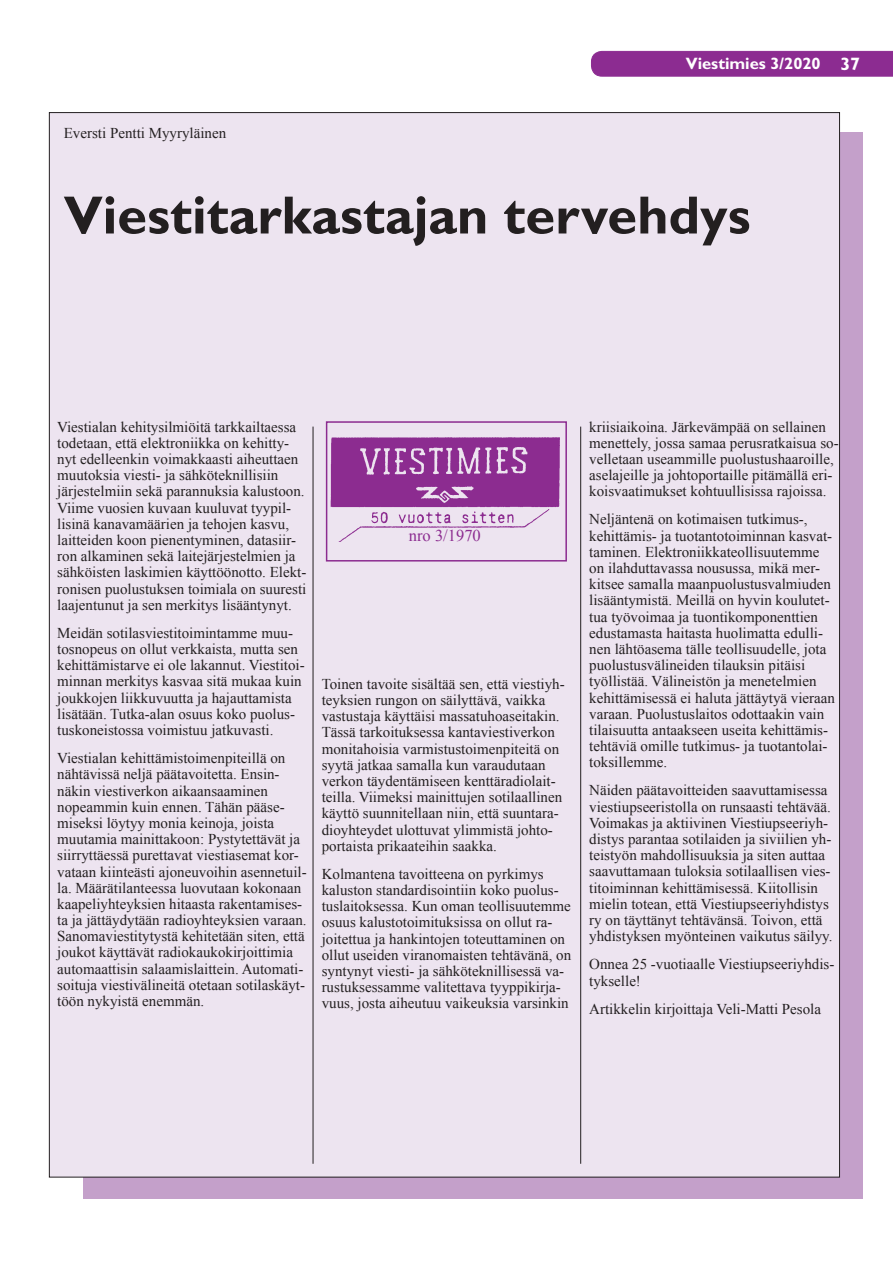
<style>
.page{position:relative;width:893px;height:1263px;background:#fff}
.page>*{position:absolute;margin:0;border:0;box-sizing:border-box;transform-origin:0 0}
.t1{font:700 54px "Gill Sans";color:#231f20}
.t2{font:700 16.5px "Gill Sans Std";color:#fff}
.t3{font:16.5px "Times New Roman";color:#8c2c90}
.t4{font:15px/16.2px "Times New Roman";color:#231f20}
.s1{font-size:18px}
</style>
<div class="page">
<div style="left:591px;top:51px;width:302px;height:26px;background:#8c2c91"></div>
<div style="left:83px;top:132px;width:779px;height:1066px;background:#c4a0ca"></div>
<div style="left:49px;top:113px;width:790px;height:1064px;background:#ede4f0"></div>
<div style="left:326px;top:421px;width:241px;height:140px;border:2px solid #8c2c90"></div>
<img style="left:331px;top:437px;width:228px;height:105px">
<hr style="left:313px;top:427px;width:1px;height:737px;background:#231f20">
<hr style="left:580px;top:427px;width:1px;height:737px;background:#231f20">
<p class="t4" style="left:64px;top:125px;width:164px">Eversti Pentti Myyryläinen</p>
<p class="t2" style="left:686px;top:53px;width:176px">Viestimies 3/2020 <span class="s1">37</span></p>
<h1 class="t1" style="left:64px;top:183px;width:688px">Viestitarkastajan tervehdys</h1>
<p class="t4" style="left:57px;top:418px;width:251px">Viestialan kehitysilmiöitä tarkkailtaessa todetaan, että elektroniikka on kehitty&shy;nyt edelleenkin voimakkaasti aiheuttaen muutoksia viesti- ja sähköteknillisiin järjestelmiin sekä parannuksia kalustoon.<br>Viime vuosien kuvaan kuuluvat tyypil&shy;lisinä kanavamäärien ja tehojen kasvu, laitteiden koon pienentyminen, datasiir&shy;ron alkaminen sekä laitejärjestelmien ja sähköisten laskimien käyttöönotto. Elekt&shy;ronisen puolustuksen toimiala on suuresti laajentunut ja sen merkitys lisääntynyt.</p>
<p class="t4" style="left:57px;top:624px;width:249px">Meidän sotilasviestitoimintamme muu&shy;tosnopeus on ollut verkkaista, mutta sen kehittämistarve ei ole lakannut. Viestitoi&shy;minnan merkitys kasvaa sitä mukaa kuin joukkojen liikkuvuutta ja hajauttamista lisätään. Tutka-alan osuus koko puolus&shy;tuskoneistossa voimistuu jatkuvasti.</p>
<p class="t4" style="left:57px;top:750px;width:251px">Viestialan kehittämistoimenpiteillä on nähtävissä neljä päätavoitetta. Ensin&shy;näkin viestiverkon aikaansaaminen nopeammin kuin ennen. Tähän pääse&shy;miseksi löytyy monia keinoja, joista muutamia mainittakoon: Pystytettävät ja siirryttäessä purettavat viestiasemat kor&shy;vataan kiinteästi ajoneuvoihin asennetuil&shy;la. Määrätilanteessa luovutaan kokonaan kaapeliyhteyksien hitaasta rakentamises&shy;ta ja jättäydytään radioyhteyksien varaan.<br>Sanomaviestitytystä kehitetään siten, että joukot käyttävät radiokaukokirjoittimia automaattisin salaamislaittein. Automati&shy;soituja viestivälineitä otetaan sotilaskäyt&shy;töön nykyistä enemmän.</p>
<p class="t3" style="left:409px;top:524px;width:73px">nro 3/1970</p>
<p class="t4" style="left:322px;top:675px;width:245px">Toinen tavoite sisältää sen, että viestiyh&shy;teyksien rungon on säilyttävä, vaikka vastustaja käyttäisi massatuhoaseitakin.<br>Tässä tarkoituksessa kantaviestiverkon monitahoisia varmistustoimenpiteitä on syytä jatkaa samalla kun varaudutaan verkon täydentämiseen kenttäradiolait&shy;teilla. Viimeksi mainittujen sotilaallinen käyttö suunnitellaan niin, että suuntara&shy;dioyhteydet ulottuvat ylimmistä johto&shy;portaista prikaateihin saakka.</p>
<p class="t4" style="left:322px;top:865px;width:251px">Kolmantena tavoitteena on pyrkimys kaluston standardisointiin koko puolus&shy;tuslaitoksessa. Kun oman teollisuutemme osuus kalustotoimituksissa on ollut ra&shy;joitettua ja hankintojen toteuttaminen on ollut useiden viranomaisten tehtävänä, on syntynyt viesti- ja sähköteknillisessä va&shy;rustuksessamme valitettava tyyppikirja&shy;vuus, josta aiheutuu vaikeuksia varsinkin</p>
<p class="t4" style="left:589px;top:418px;width:251px">kriisiaikoina. Järkevämpää on sellainen menettely, jossa samaa perusratkaisua so&shy;velletaan useammille puolustushaaroille, aselajeille ja johtoportaille pitämällä eri&shy;koisvaatimukset kohtuullisissa rajoissa.</p>
<p class="t4" style="left:589px;top:511px;width:247px">Neljäntenä on kotimaisen tutkimus-, kehittämis- ja tuotantotoiminnan kasvat&shy;taminen. Elektroniikkateollisuutemme on ilahduttavassa nousussa, mikä mer&shy;kitsee samalla maanpuolustusvalmiuden lisääntymistä. Meillä on hyvin koulutet&shy;tua työvoimaa ja tuontikomponenttien edustamasta haitasta huolimatta edulli&shy;nen lähtöasema tälle teollisuudelle, jota puolustusvälineiden tilauksin pitäisi työllistää. Välineistön ja menetelmien kehittämisessä ei haluta jättäytyä vieraan varaan. Puolustuslaitos odottaakin vain tilaisuutta antaakseen useita kehittämis&shy;tehtäviä omille tutkimus- ja tuotantolai&shy;toksillemme.</p>
<p class="t4" style="left:589px;top:782px;width:245px">Näiden päätavoitteiden saavuttamisessa viestiupseeristolla on runsaasti tehtävää.<br>Voimakas ja aktiivinen Viestiupseeriyh&shy;distys parantaa sotilaiden ja siviilien yh&shy;teistyön mahdollisuuksia ja siten auttaa saavuttamaan tuloksia sotilaallisen vies&shy;titoiminnan kehittämisessä. Kiitollisin mielin totean, että Viestiupseeriyhdistys ry on täyttänyt tehtävänsä. Toivon, että yhdistyksen myönteinen vaikutus säilyy.</p>
<p class="t4" style="left:589px;top:956px;width:247px">Onnea 25 -vuotiaalle Viestiupseeriyhdis&shy;tykselle!</p>
<p class="t4" style="left:589px;top:1000px;width:233px">Artikkelin kirjoittaja Veli-Matti Pesola</p>
</div>
